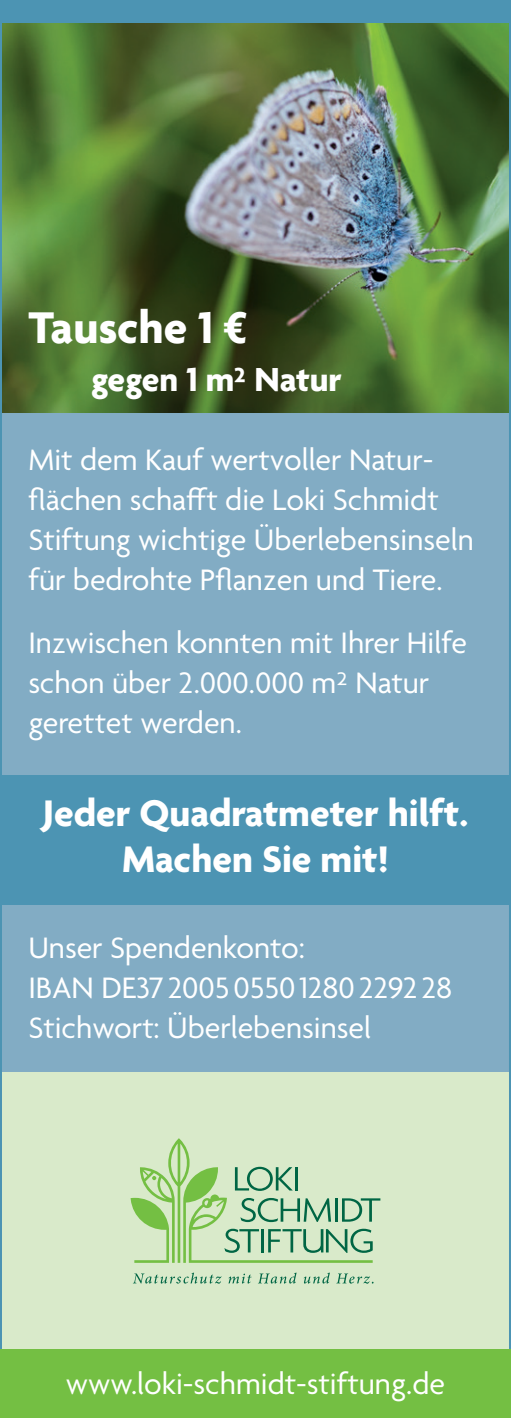
<style>
.page{position:relative;width:511px;height:1418px;background:#fff}
.page>*{position:absolute;margin:0;border:0;box-sizing:border-box;transform-origin:0 0}
.H1_k_12pt{font:700 48px "Agenda";color:#fff}
.Balken{font:700 40px/46px "Agenda";color:#fff;text-align:center}
.H2_k_9pt{font:700 36px "Agenda";color:#fff}
.Copy{font:32px/40px "Agenda";color:#fff}
.Copy_zentriert{font:32px "Agenda";color:#fff}
</style>
<div class="page">
<div style="left:0;top:1071px;width:510px;height:278px;background:#d9eaca"></div>
<svg style="left:133px;top:1272px;width:88px;height:11px"></svg>
<svg style="left:228px;top:1273px;width:23px;height:10px"></svg>
<svg style="left:258px;top:1272px;width:38px;height:11px"></svg>
<svg style="left:303px;top:1272px;width:26px;height:11px"></svg>
<svg style="left:337px;top:1273px;width:36px;height:10px"></svg>
<svg style="left:130px;top:1138px;width:250px;height:124px"></svg>
<img style="left:3px;top:23px;width:504px;height:390px">
<div style="left:0;top:413px;width:510px;height:658px;background:#82acc4"></div>
<div style="left:0;top:775px;width:510px;height:129px;background:#4c94b3"></div>
<div style="left:0;top:0;width:510px;height:23px;background:#4c94b3"></div>
<div style="left:0;top:1349px;width:510px;height:68px;background:#74bf43"></div>
<p class="H1_k_12pt" style="left:28px;top:302px;width:221px">Tausche 1 €</p>
<p class="H2_k_9pt" style="left:91px;top:360px;width:252px">gegen 1 m² Natur</p>
<p class="Copy" style="left:28px;top:442px;width:446px">Mit dem Kauf wertvoller Natur&shy;flächen schafft die Loki Schmidt Stiftung wichtige Überlebensinseln für bedrohte Pflanzen und Tiere.</p>
<p class="Copy" style="left:28px;top:625px;width:440px">Inzwischen konnten mit Ihrer Hilfe schon über 2.000.000 m² Natur gerettet werden.</p>
<p class="Balken" style="left:43px;top:793px;width:426px">Jeder Quadratmeter hilft.<br>Machen Sie mit!</p>
<p class="Copy" style="left:28px;top:929px;width:425px">Unser Spendenkonto:<br>IBAN DE37 2005055012802292 28<br>Stichwort: Überlebensinsel</p>
<p class="Copy_zentriert" style="left:66px;top:1366px;width:380px">www.loki-schmidt-stiftung.de</p>
</div>
